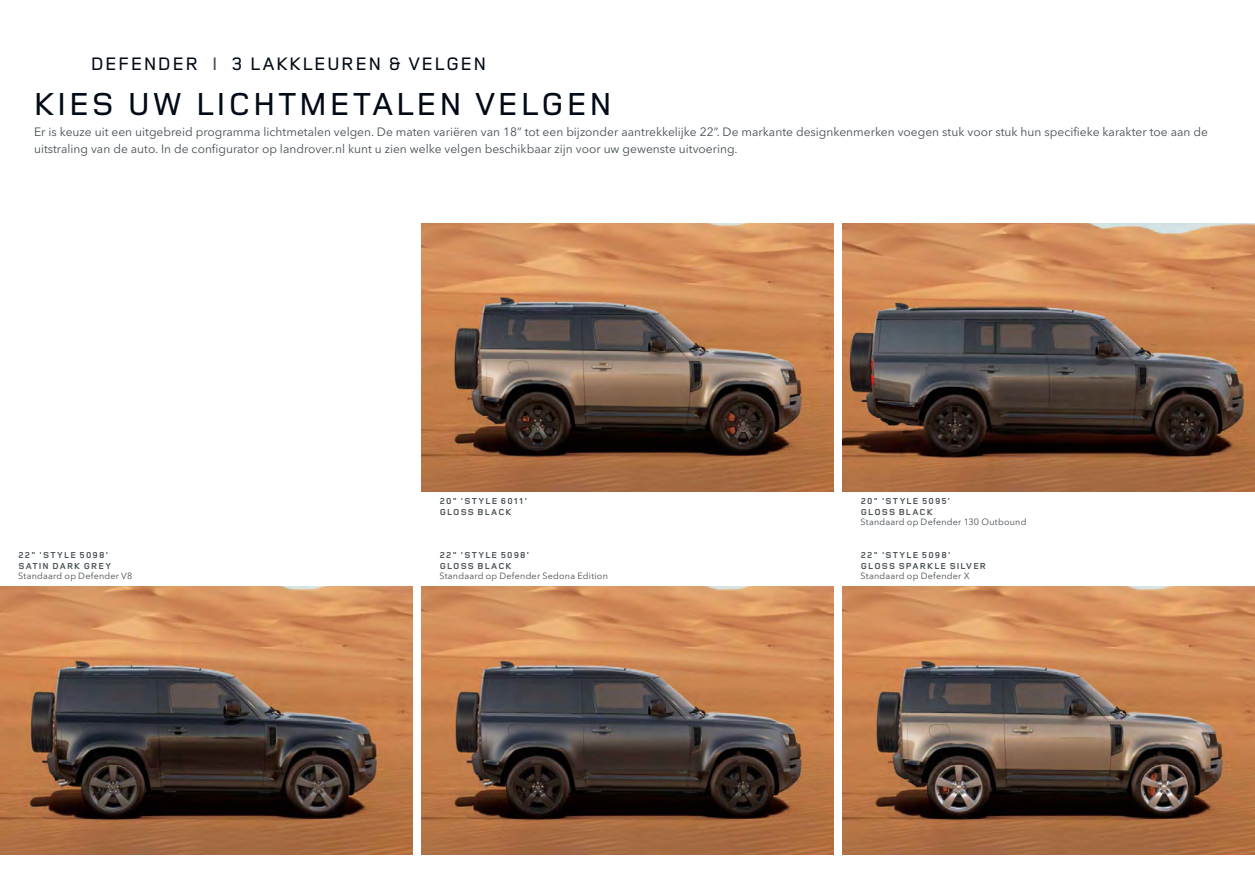
<style>
.page{position:relative;width:1255px;height:893px;background:#fff}
.page>*{position:absolute;margin:0;border:0;box-sizing:border-box;transform-origin:0 0}
.t1{font:500 33px "Land Rover Wide";color:#020a16}
.t2{font:500 18.75px "Land Rover Wide";color:#020a16}
.t3{font:12px/16.5px "Avenir Next W1 G";color:#464e53}
.t4{font:700 9px/10.5px "Land Rover Wide";letter-spacing:.05em;color:#464e53}
.t5{font:9px "Avenir Next W1 G";letter-spacing:.025em;color:#464e53}
.s1{color:#464e53}
</style>
<div class="page">
<img style="left:0;top:587px;width:412px;height:268px">
<img style="left:842px;top:587px;width:412px;height:268px">
<img style="left:421px;top:587px;width:412px;height:268px">
<img style="left:842px;top:223px;width:412px;height:268px">
<img style="left:421px;top:223px;width:412px;height:268px">
<h2 class="t2" style="left:90px;top:50px;width:398px">DEFENDER <span class="s1">I</span> 3 LAKKLEUREN &amp; VELGEN</h2>
<h1 class="t1" style="left:33px;top:81px;width:582px">KIES UW LICHTMETALEN VELGEN</h1>
<p class="t3" style="left:34px;top:124px;width:1175px">Er is keuze uit een uitgebreid programma lichtmetalen velgen. De maten variëren van 18” tot een bijzonder aantrekkelijke 22”. De markante designkenmerken voegen stuk voor stuk hun specifieke karakter toe aan de uitstraling van de auto. In de configurator op landrover.nl kunt u zien welke velgen beschikbaar zijn voor uw gewenste uitvoering.</p>
<p class="t4" style="left:18px;top:550px;width:95px">22" 'STYLE 5098'<br>SATIN DARK GREY</p>
<p class="t5" style="left:18px;top:571px;width:115px">Standaard op Defender V8</p>
<p class="t4" style="left:439px;top:496px;width:90px">20" 'STYLE 6011'<br>GLOSS BLACK</p>
<p class="t4" style="left:860px;top:496px;width:92px">20" 'STYLE 5095'<br>GLOSS BLACK</p>
<p class="t5" style="left:860px;top:517px;width:167px">Standaard op Defender 130 Outbound</p>
<p class="t4" style="left:439px;top:550px;width:92px">22" 'STYLE 5098'<br>GLOSS BLACK</p>
<p class="t5" style="left:439px;top:571px;width:170px">Standaard op Defender Sedona Edition</p>
<p class="t4" style="left:860px;top:550px;width:127px">22" 'STYLE 5098'<br>GLOSS SPARKLE SILVER</p>
<p class="t5" style="left:860px;top:571px;width:110px">Standaard op Defender X</p>
</div>
